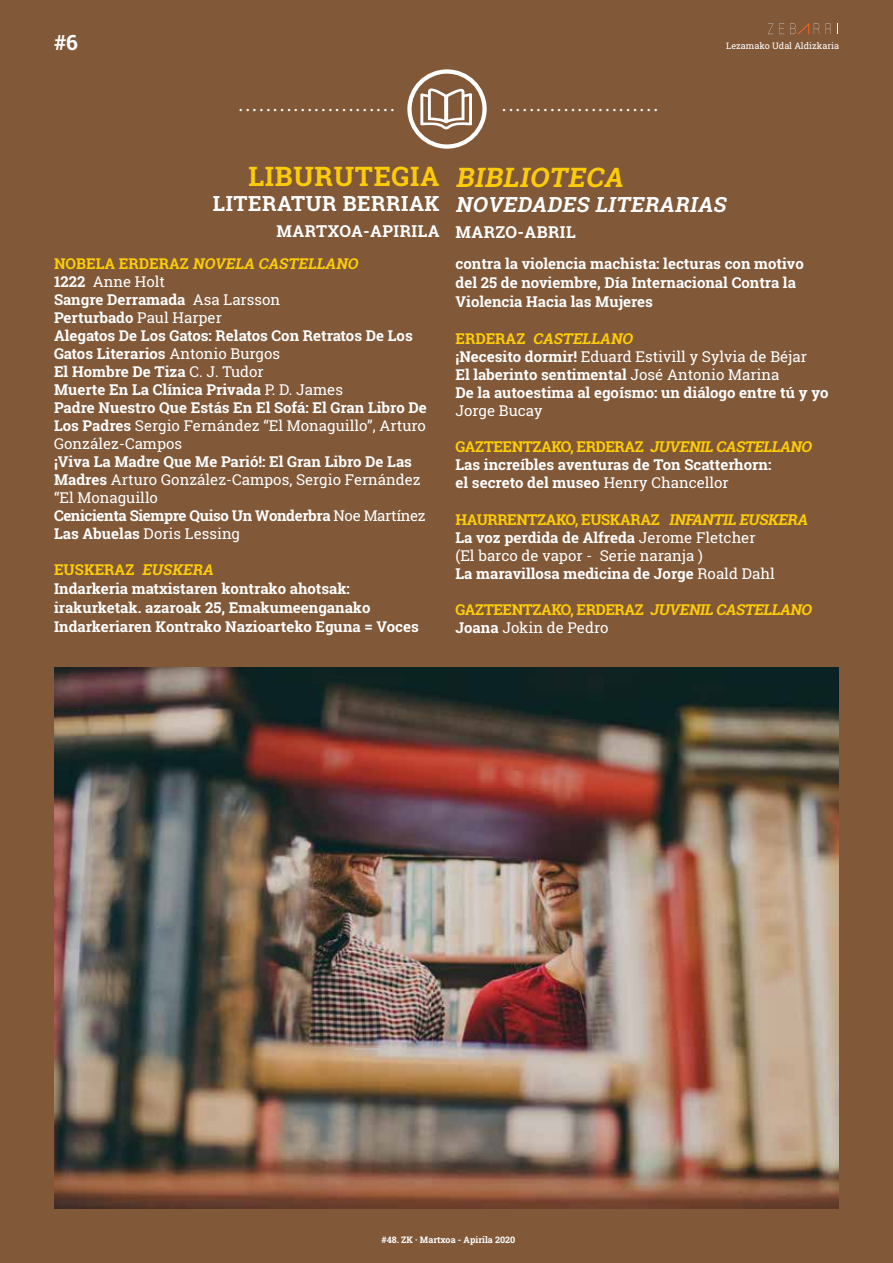
<style>
.page{position:relative;width:893px;height:1263px;background:#815838}
.page>*{position:absolute;margin:0;border:0;box-sizing:border-box;transform-origin:0 0}
.t1{font:700 27px "Roboto Slab";letter-spacing:.025em;color:#fdcc09}
.t2{font:italic 700 27px "Roboto Slab";color:#fdcc09}
.t3{font:21px "Minion Pro";color:#fff}
.t4{font:italic 700 21px "Roboto Slab";color:#fff}
.t5{font:700 21px "Roboto Slab";letter-spacing:.025em;color:#fff}
.t6{font:700 16.5px "Roboto Slab";letter-spacing:.025em;color:#fff}
.t7{font:700 15px/18px "Roboto Slab";color:#fff}
.t8{font:700 15px/18px "Roboto Slab";letter-spacing:-.025em;color:#fff}
.t9{font:15px/18px "Roboto Slab";color:#fff}
.t10{font:700 15px "Roboto Slab";letter-spacing:-.03em;color:#fdcc09}
.t11{font:italic 700 15px "Roboto Slab";color:#fdcc09}
.t12{font:700 9px "Roboto Slab";color:#fff}
.t13{font:9px "Roboto Slab";color:#fff}
.s1{font-style:normal}
.s2{font-weight:400}
.s3{color:#fdcc09}
.s4{font-style:italic;color:#fdcc09}
.s5{font-style:italic}
.s6{font-weight:700;font-style:italic;color:#fdcc09}
.s7{font-weight:700}
</style>
<div class="page">
<svg style="left:768px;top:23px;width:5px;height:11px"></svg>
<svg style="left:779px;top:23px;width:5px;height:11px"></svg>
<svg style="left:826px;top:23px;width:5px;height:11px"></svg>
<svg style="left:790px;top:23px;width:29px;height:12px"></svg>
<svg style="left:420px;top:88px;width:52px;height:42px"></svg>
<div style="left:407px;top:69px;width:80px;height:80px;border:4px solid #fff;border-radius:50%"></div>
<img style="left:54px;top:667px;width:784px;height:542px">
<h2 class="t5" style="left:54px;top:28px;width:26px">#6</h2>
<h2 class="t3" style="left:239px;top:90px;width:158px">.......................</h2>
<h2 class="t3" style="left:502px;top:90px;width:158px">.......................</h2>
<p class="t13" style="left:726px;top:40px;width:114px">Lezamako Udal Aldizkaria</p>
<h1 class="t1" style="left:248px;top:158px;width:143px">LIBURUTEGIA</h1>
<h2 class="t5" style="left:213px;top:189px;width:51px">LITERA</h2>
<h2 class="t5" style="left:291px;top:189px;width:81px">TUR BERRIA</h2>
<h2 class="t5" style="left:425px;top:189px;width:17px">K</h2>
<p class="t6" style="left:277px;top:220px;width:14px">MAR</p>
<p class="t6" style="left:316px;top:220px;width:88px">TXOA -APIRILA</p>
<h1 class="t2" style="left:455px;top:159px;width:133px">BIBLIOTECA</h1>
<h2 class="t4" style="left:455px;top:190px;width:16px">NOVEDADES</h2>
<h2 class="t4" style="left:595px;top:190px;width:51px">LITERARIAS</h2>
<p class="t6" style="left:455px;top:220px;width:14px">MAR</p>
<p class="t6" style="left:495px;top:220px;width:63px">ZO-ABRIL</p>
<p class="t10" style="left:54px;top:254px;width:43px">NOBELA</p>
<p class="t10" style="left:119px;top:254px;width:12px">ERDERA</p>
<p class="t11" style="left:180px;top:254px;width:25px"><span class="s1">Z</span> NOVELA</p>
<p class="t11" style="left:258px;top:254px;width:12px">CAS</p>
<p class="t11" style="left:288px;top:254px;width:22px">TELLANO</p>
<p class="t7" style="left:54px;top:273px;width:374px">1222 <span class="s2">Anne Holt<br></span>Sangre Derramada <span class="s2">Asa Larsson<br></span>Perturbado <span class="s2">Paul Harper<br></span>Alegatos De Los Gatos: Relatos Con Retratos De Los Gatos Literarios <span class="s2">Antonio Burgos<br></span>El Hombre De Tiza <span class="s2">C. J. Tudor<br></span>Muerte En La Clínica Privada <span class="s2">P. D. James<br></span>Padre Nuestro Que Estás En El Sofá: El Gran Libro De Los Padres <span class="s2">Sergio Fernández “El Monaguillo”, Arturo González-Campos</span></p>
<p class="t8" style="left:54px;top:453px;width:373px">¡Viva La Madre Que Me Parió!: El Gran Libro De Las Madres <span class="s2">Arturo González-Campos, Sergio Fernández “El Monaguillo<br></span>Cenicienta Siempre Quiso Un Wonderbra <span class="s2">Noe Martínez </span>Las Abuelas <span class="s2">Doris Lessing</span></p>
<p class="t7" style="left:54px;top:560px;width:366px;line-height:18.8px"><span class="s3">Euskeraz</span> <span class="s4">EUSKERA<br></span>Indarkeria matxistaren kontrako ahotsak: irakurketak. azaroak 25, Emakumeenganako Indarkeriaren Kontrako Nazioarteko Eguna = Voces</p>
<p class="t7" style="left:455px;top:254px;width:350px;line-height:18.8px">contra la violencia machista: lecturas con motivo del 25 de noviembre, Día Internacional Contra la<br>Violencia Hacia las Mujeres</p>
<p class="t10" style="left:455px;top:329px;width:12px">ERDERA</p>
<p class="t7" style="left:455px;top:330px;width:375px;text-indent:61px"><span class="s3">Z</span> <span class="s4">CASTELLANO<br></span>¡Necesito dormir! <span class="s2">Eduard Estivill y Sylvia de Béjar<br></span>El laberinto sentimental <span class="s2">José Antonio Marina<br></span>De la autoestima al egoísmo: un diálogo entre tú y yo</p>
<p class="t9" style="left:455px;top:402px;width:89px">Jorge Bucay</p>
<p class="t10" style="left:455px;top:437px;width:132px">Gazteentzako, ERDERA</p>
<p class="t11" style="left:635px;top:437px;width:45px"><span class="s1">Z</span> JUVENIL</p>
<p class="t11" style="left:716px;top:437px;width:49px">CASTELLANO</p>
<p class="t7" style="left:455px;top:456px;width:317px">Las increíbles aventuras de Ton Scatterhorn: el secreto del museo <span class="s2">Henry Chancellor</span></p>
<p class="t10" style="left:455px;top:509px;width:224px">Haurrentzako, euskaraz <span class="s5">INFAN</span></p>
<p class="t9" style="left:455px;top:510px;width:334px;text-indent:257px"><span class="s6">TIL EUSKERA<br></span><span class="s7">La voz perdida de Alfreda</span> Jerome Fletcher<br>(El barco de vapor - Serie naranja )<br><span class="s7">La maravillosa medicina de Jorge</span> Roald Dahl</p>
<p class="t10" style="left:455px;top:599px;width:132px">Gazteentzako, ERDERA</p>
<p class="t11" style="left:635px;top:599px;width:45px"><span class="s1">Z</span> JUVENIL</p>
<p class="t11" style="left:716px;top:599px;width:49px">CASTELLANO</p>
<p class="t9" style="left:455px;top:618px;width:154px"><span class="s7">Joana</span> Jokin de Pedro</p>
<p class="t12" style="left:381px;top:1233px;width:135px">#48. ZK · Martxoa - Apirila 2020</p>
</div>
